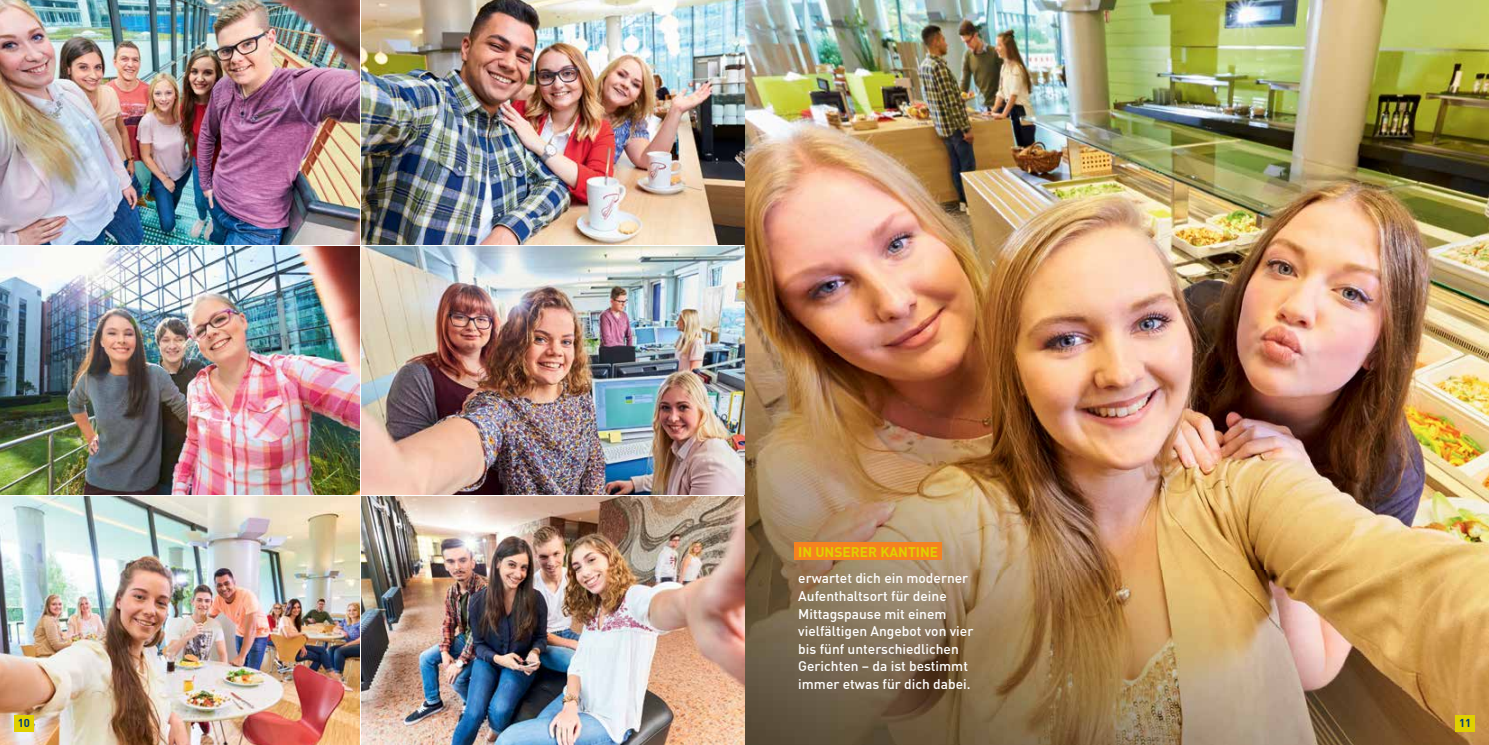
<style>
.page{position:relative;width:1489px;height:745px;background:#fff}
.page>*{position:absolute;margin:0;border:0;box-sizing:border-box;transform-origin:0 0}
.t1{font:500 13.75px/17.5px "DIN";color:#fff}
.t2{font:700 13.75px "DIN";color:#e0d000}
.t3{font:700 11.25px "DIN";color:#003878}
</style>
<div class="page">
<img style="left:744px;top:0;width:744px;height:353px">
<img style="left:744px;top:353px;width:744px;height:391px">
<div style="left:794px;top:542px;width:147px;height:17px;background:#f58220"></div>
<img style="left:0;top:496px;width:744px;height:248px">
<img style="left:0;top:0;width:744px;height:244px">
<img style="left:0;top:246px;width:744px;height:248px">
<div style="left:1455px;top:714px;width:19px;height:17px;background:#e0d000"></div>
<div style="left:14px;top:714px;width:19px;height:17px;background:#e0d000"></div>
<p class="t2" style="left:798px;top:542px;width:141px">IN UNSERER KANTINE</p>
<p class="t1" style="left:798px;top:569px;width:177px">erwartet dich ein moderner<br>Aufenthaltsort für deine<br>Mittagspause mit einem vielfältigen Angebot von vier bis fünf unterschiedlichen<br>Gerichten – da ist bestimmt immer etwas für dich dabei.</p>
<p class="t3" style="left:18px;top:715px;width:14px">10</p>
<p class="t3" style="left:1458px;top:715px;width:14px">11</p>
</div>
